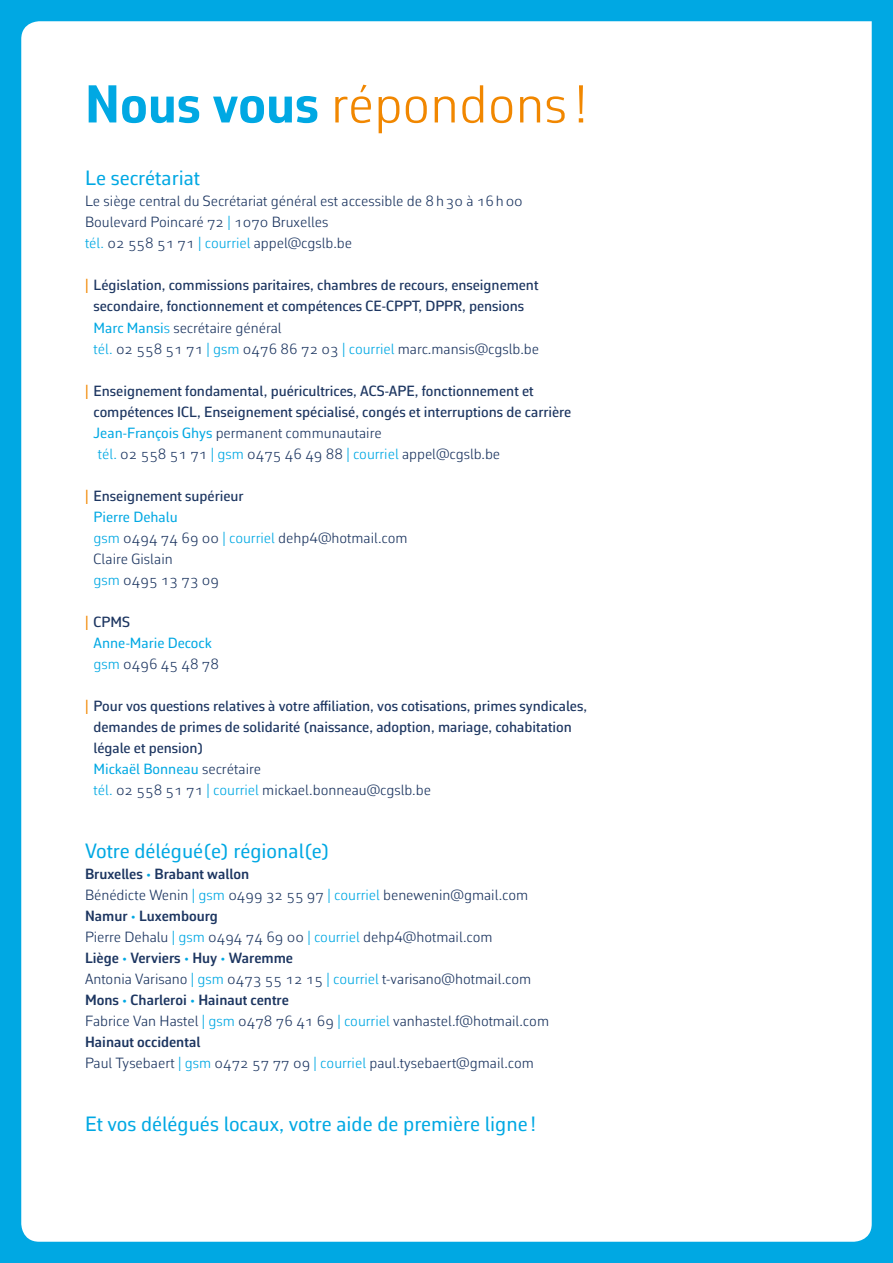
<style>
.page{position:relative;width:893px;height:1263px;background:#00a8e3}
.page>*{position:absolute;margin:0;border:0;box-sizing:border-box;transform-origin:0 0}
.t1{font:300 54px "Corbeau Pro";color:#f18700}
.t2{font:21px "Corbeau Pro";color:#00a8e3}
.t3{font:500 15px/21px "Corbeau Pro";color:#1d3661}
.t4{font:300 15px/21px "Corbeau Pro";color:#1d3661}
.t5{font:15px/21px "Corbeau Pro";color:#00a8e3}
.s1{font-weight:700;color:#00a8e3}
.s2{color:#00a8e3}
.s3{font-weight:400;color:#f18700}
.s4{font-weight:400;color:#00a8e3}
.s5{font-weight:300;color:#00a8e3}
.s6{font-weight:300}
.s7{font-weight:500}
.s8{color:#f18700}
.s9{font-weight:500;color:#1d3661}
.s10{font-weight:300;color:#1d3661}
.s11{font-weight:600}
.s12{font-weight:600;color:#00a8e3}
</style>
<div class="page">
<div style="left:21px;top:21px;width:851px;height:1221px;background:#fff"></div>
<h1 class="t1" style="left:85px;top:68px;width:505px"><span class="s1">Nous vous</span> répondons !</h1>
<h2 class="t2" style="left:85px;top:164px;width:116px">Le secrétariat</h2>
<p class="t4" style="left:85px;top:191px;width:439px">Le siège central du Secrétariat général est accessible de 8h30 à 16h00<br>Boulevard Poincaré 72 <span class="s2">|</span> 1070 Bruxelles<br><span class="s2">tél.</span> 02 558 51 71 <span class="s2">| courriel</span> appel@cgslb.be</p>
<p class="t3" style="left:94px;top:275px;width:447px;text-indent:-9px"><span class="s3">|</span> Législation, commissions paritaires, chambres de recours, enseignement secondaire, fonctionnement et compétences CE-CPPT, DPPR, pensions <span class="s4">Marc Mansi</span><span class="s5">s</span> <span class="s6">secrétaire général<br></span><span class="s5">tél.</span> <span class="s6">02 558 51 71</span> <span class="s5">| gsm</span> <span class="s6">0476 86 72 03</span> <span class="s5">| courriel</span> <span class="s6">marc.mansis@cgslb.be</span></p>
<p class="t3" style="left:94px;top:380px;width:479px;text-indent:-9px"><span class="s3">|</span> Enseignement fondamental, puéricultrices, ACS-APE, fonctionnement et compétences ICL, Enseignement spécialisé, congés et interruptions de carrière <span class="s4">Jean-François Ghys</span> <span class="s6">permanent communautaire<br></span><span class="s5">tél.</span> <span class="s6">02 558 51 71</span> <span class="s5">| gsm</span> <span class="s6">0475 46 49 88</span> <span class="s5">| courriel</span> <span class="s6">appel@cgslb.be</span></p>
<p class="t4" style="left:94px;top:485px;width:315px;text-indent:-9px"><span class="s3">|</span> <span class="s7">Enseignement supérieur<br></span><span class="s4">Pierre Dehalu<br></span><span class="s2">gsm</span> 0494 74 69 00 <span class="s2">| courriel</span> dehp4@hotmail.com<br>Claire Gislain<br><span class="s2">gsm</span> 0495 13 73 09</p>
<p class="t5" style="left:94px;top:611px;width:127px;text-indent:-9px"><span class="s8">|</span> <span class="s9">CPMS<br></span>Anne-Marie Decock <span class="s6">gsm</span> <span class="s10">0496 45 48 78</span></p>
<p class="t3" style="left:94px;top:695px;width:495px;text-indent:-9px"><span class="s3">|</span> Pour vos questions relatives à votre affiliation, vos cotisations, primes syndicales, demandes de primes de solidarité (naissance, adoption, mariage, cohabitation légale et pension)<br><span class="s4">Mickaël Bonneau</span> <span class="s6">secrétaire<br></span><span class="s5">tél.</span> <span class="s6">02 558 51 71</span> <span class="s5">| courriel</span> <span class="s6">mickael.bonneau@cgslb.be</span></p>
<h2 class="t2" style="left:85px;top:836px;width:246px">Votre délégué(e) régional(e)</h2>
<p class="t4" style="left:85px;top:863px;width:466px"><span class="s11">Bruxelles</span> <span class="s12">•</span> <span class="s11">Brabant wallon<br></span>Bénédicte Wenin <span class="s2">| gsm</span> 0499 32 55 97 <span class="s2">| courriel</span> benewenin@gmail.com <span class="s11">Namur</span> <span class="s12">•</span> <span class="s11">Luxembourg<br></span>Pierre Dehalu <span class="s2">| gsm</span> 0494 74 69 00 <span class="s2">| courriel</span> dehp4@hotmail.com<br><span class="s11">Liège</span> <span class="s12">•</span> <span class="s11">Verviers</span> <span class="s12">•</span> <span class="s11">Huy</span> <span class="s12">•</span> <span class="s11">Waremme<br></span>Antonia Varisano <span class="s2">| gsm</span> 0473 55 12 15 <span class="s2">| courriel</span> t-varisano@hotmail.com <span class="s11">Mons</span> <span class="s12">•</span> <span class="s11">Charleroi</span> <span class="s12">•</span> <span class="s11">Hainaut centre<br></span>Fabrice Van Hastel <span class="s2">| gsm</span> 0478 76 41 69 <span class="s2">| courriel</span> vanhastel.f@hotmail.com <span class="s11">Hainaut occidental<br></span>Paul Tysebaert <span class="s2">| gsm</span> 0472 57 77 09 <span class="s2">| courriel</span> paul.tysebaert@gmail.com</p>
<h2 class="t2" style="left:85px;top:1109px;width:452px">Et vos délégués locaux, votre aide de première ligne !</h2>
</div>
